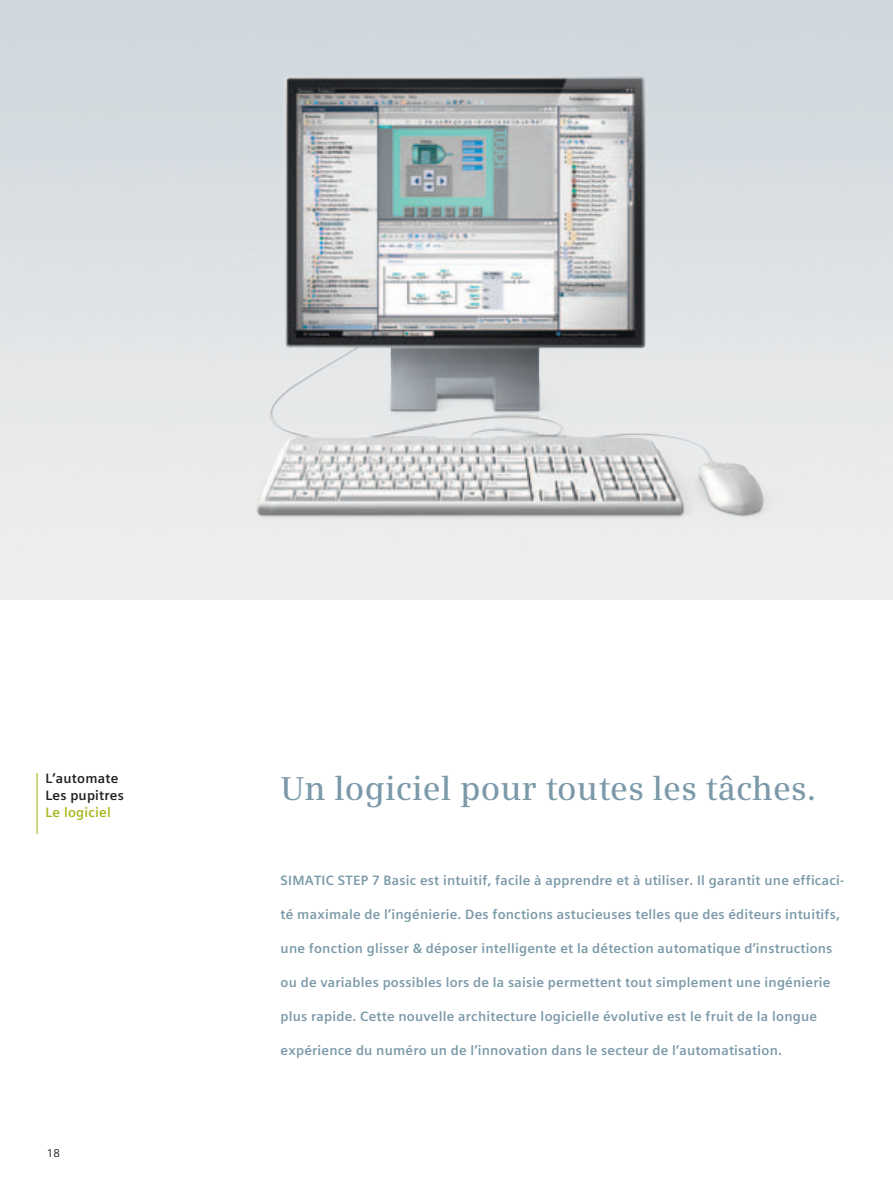
<style>
.page{position:relative;width:893px;height:1191px;background:#fff}
.page>*{position:absolute;margin:0;border:0;box-sizing:border-box;transform-origin:0 0}
.t1{font:600 33px "Siemens Serif";letter-spacing:.005em;color:#7b99a9}
.t2{font:700 13.5px "Siemens Sans Global";letter-spacing:.015em;color:#7b99a9}
.t3{font:700 13.5px/17px "Siemens Sans Global";letter-spacing:.015em;color:#231f20}
.t4{font:700 13.5px "Siemens Sans Global";letter-spacing:.015em;color:#a9b720}
.t5{font:11.25px "Siemens Sans Global";color:#231f20}
</style>
<div class="page">
<img style="left:234px;top:45px;width:659px;height:555px">
<hr style="left:37px;top:773px;width:1px;height:61px;background:#a9b720">
<p class="t3" style="left:46px;top:770px;width:80px">L’automate<br>Les pupitres</p>
<p class="t4" style="left:46px;top:802px;width:67px">Le logiciel</p>
<p class="t5" style="left:47px;top:1144px;width:15px">18</p>
<h1 class="t1" style="left:281px;top:769px;width:537px">Un logiciel pour toutes les tâches.</h1>
<p class="t2" style="left:281px;top:869px;width:565px">SIMATIC STEP 7 Basic est intuitif, facile à apprendre et à utiliser. Il garantit une efficaci-</p>
<p class="t2" style="left:281px;top:903px;width:561px">té maximale de l’ingénierie. Des fonctions astucieuses telles que des éditeurs intuitifs,</p>
<p class="t2" style="left:281px;top:937px;width:553px">une fonction glisser &amp; déposer intelligente et la détection automatique d’instructions</p>
<p class="t2" style="left:281px;top:971px;width:551px">ou de variables possibles lors de la saisie permettent tout simplement une ingénierie</p>
<p class="t2" style="left:281px;top:1005px;width:538px">plus rapide. Cette nouvelle architecture logicielle évolutive est le fruit de la longue</p>
<p class="t2" style="left:281px;top:1039px;width:503px">expérience du numéro un de l’innovation dans le secteur de l’automatisation.</p>
</div>
